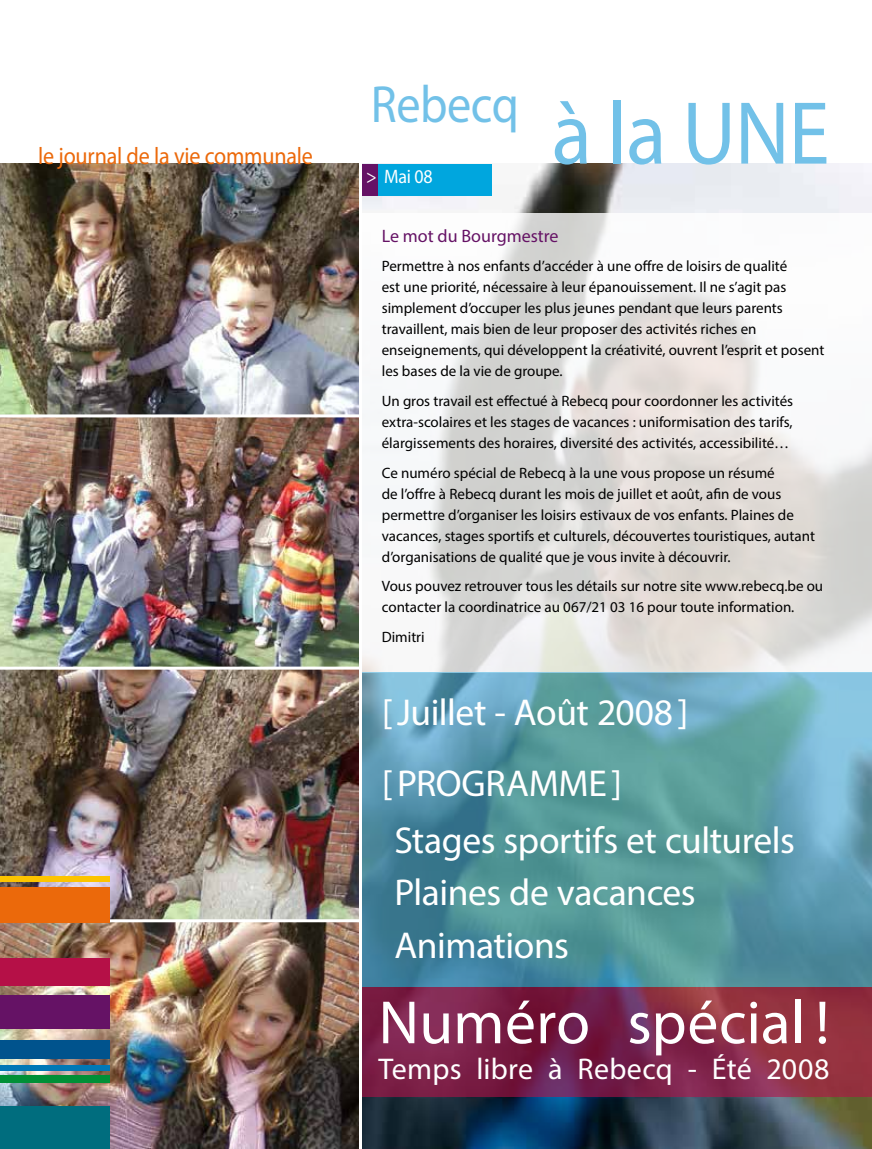
<style>
.page{position:relative;width:872px;height:1149px;background:#fff}
.page>*{position:absolute;margin:0;border:0;box-sizing:border-box;transform-origin:0 0}
.t1{font:90px "Myriad Pro";color:#72c1e8;scale:.92 1}
.t2{font:61.5px "Myriad Pro";color:#fff}
.t3{font:52.5px "Myriad Pro";letter-spacing:-.01em;color:#72c1e8;scale:.92 1}
.t4{font:37.5px/52.5px "Myriad Pro";letter-spacing:-.015em;color:#fff}
.t5{font:30px "Myriad Pro";letter-spacing:.005em;color:#fff}
.t6{font:24px "Myriad Pro";letter-spacing:-.01em;color:#eb690b;scale:.92 1}
.t7{font:19.5px "Myriad Pro";color:#fff;scale:.92 1}
.t8{font:18px "Myriad Pro";color:#651265}
.t9{font:15px/21px "Myriad Pro";color:#000}
</style>
<div class="page">
<img style="left:0;top:164px;width:872px;height:984px">
<div style="left:0;top:875px;width:109px;height:6px;background:#fcc400"></div>
<div style="left:0;top:958px;width:109px;height:27px;background:#b51047"></div>
<div style="left:0;top:994px;width:109px;height:34px;background:#651265"></div>
<div style="left:0;top:1039px;width:109px;height:18px;background:#00538d"></div>
<div style="left:0;top:1064px;width:109px;height:6px;background:#0078b6"></div>
<div style="left:0;top:1074px;width:109px;height:8px;background:#009037"></div>
<div style="left:0;top:1106px;width:109px;height:42px;background:#006d7e"></div>
<div style="left:376px;top:164px;width:115px;height:31px;background:#00a6de"></div>
<div style="left:360px;top:164px;width:18px;height:31px;background:#651265"></div>
<hr style="left:359px;top:157px;width:3px;height:991px;background:#fff">
<hr style="left:0;top:414px;width:361px;height:3px;background:#fff">
<hr style="left:0;top:666px;width:361px;height:3px;background:#fff">
<svg style="left:109px;top:918px;width:250px;height:4px"></svg>
<div style="left:0;top:886px;width:109px;height:36px;background:#eb690b"></div>
<svg style="left:362px;top:213px;width:510px;height:459px"></svg>
<svg style="left:362px;top:672px;width:510px;height:314px;background:#599aa6"></svg>
<svg style="left:362px;top:986px;width:510px;height:110px;background:#802647"></svg>
<h3 class="t6" style="left:38px;top:141px;width:300px">le journal de la vie communale</h3>
<h3 class="t3" style="left:371px;top:72px;width:163px">Rebecq</h3>
<h3 class="t7" style="left:366px;top:165px;width:74px">&gt; Mai 08</h3>
<h1 class="t1" style="left:552px;top:78px;width:303px">à la UNE</h1>
<p class="t8" style="left:382px;top:224px;width:178px">Le mot du Bourgmestre</p>
<p class="t9" style="left:382px;top:255px;width:444px">Permettre à nos enfants d’accéder à une offre de loisirs de qualité<br>est une priorité, nécessaire à leur épanouissement. Il ne s’agit pas simplement d’occuper les plus jeunes pendant que leurs parents travaillent, mais bien de leur proposer des activités riches en enseignements, qui développent la créativité, ouvrent l’esprit et posent les bases de la vie de groupe.</p>
<p class="t9" style="left:382px;top:390px;width:413px;text-align:justify">Un gros travail est effectué à Rebecq pour coordonner les activités extra-scolaires et les stages de vacances : uniformisation des tarifs, élargissements des horaires, diversité des activités, accessibilité…</p>
<p class="t9" style="left:382px;top:461px;width:435px">Ce numéro spécial de Rebecq à la une vous propose un résumé<br>de l’offre à Rebecq durant les mois de juillet et août, afin de vous permettre d’organiser les loisirs estivaux de vos enfants. Plaines de vacances, stages sportifs et culturels, découvertes touristiques, autant d’organisations de qualité que je vous invite à découvrir.</p>
<p class="t9" style="left:382px;top:575px;width:443px">Vous pouvez retrouver tous les détails sur notre site www.rebecq.be ou contacter la coordinatrice au 067/21 03 16 pour toute information.</p>
<p class="t9" style="left:382px;top:625px;width:44px">Dimitri</p>
<h3 class="t4" style="left:382px;top:676px;width:308px;line-height:70.5px">[Juillet - Août 2008] [PROGRAMME ]</h3>
<h3 class="t4" style="left:394px;top:813px;width:402px">Stages sportifs et culturels<br>Plaines de vacances<br>Animations</h3>
<h2 class="t2" style="left:378px;top:984px;width:452px">Numéro spécial !</h2>
<h3 class="t5" style="left:378px;top:1050px;width:452px">Temps libre à Rebecq - Été 2008</h3>
</div>
